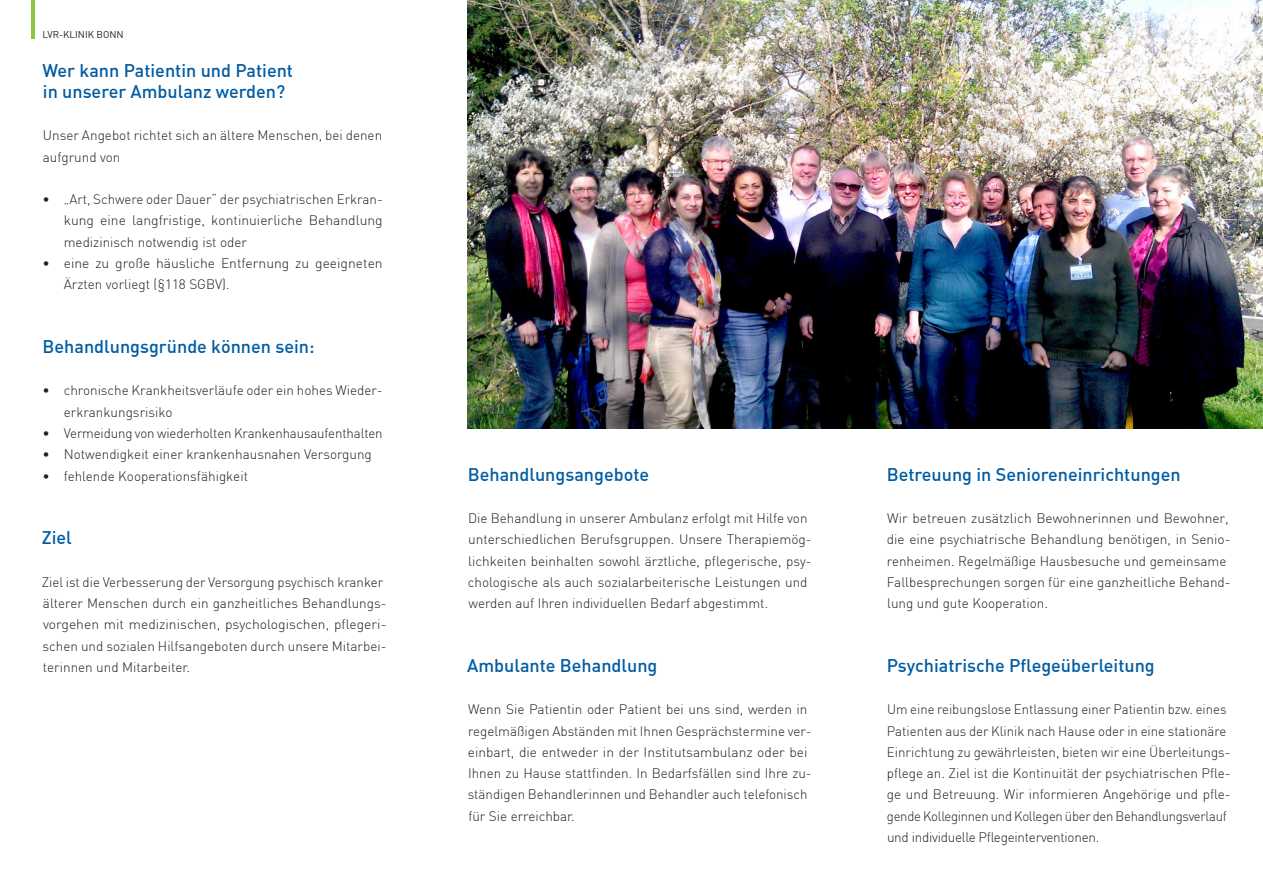
<style>
.page{position:relative;width:1263px;height:893px;background:#fff}
.page>*{position:absolute;margin:0;border:0;box-sizing:border-box;transform-origin:0 0}
.DIN_Mediam_blau_12_p{font:500 18px "DIN";color:#015ca3}
.Copy_Blocksatz{font:500 18px "DIN";color:#015ca3}
.Copy_Blocksatz-2{font:300 13.5px/21.3px "DIN";color:#231f20}
.Kol_Titel_Li{font:9.75px "DIN";color:#231f20}
</style>
<div class="page">
<img style="left:468px;top:0;width:795px;height:428px">
<hr style="left:31px;top:0;width:3px;height:38px;background:#8bc63e">
<p class="Kol_Titel_Li" style="left:43px;top:29px;width:83px">LVR-KLINIK BONN</p>
<p class="DIN_Mediam_blau_12_p" style="left:43px;top:59px;width:252px">Wer kann Patientin und Patient</p>
<p class="DIN_Mediam_blau_12_p" style="left:43px;top:80px;width:244px">in unserer Ambulanz werden?</p>
<p class="Copy_Blocksatz-2" style="left:43px;top:125px;width:341px">Unser Angebot richtet sich an ältere Menschen, bei denen aufgrund von</p>
<p class="Copy_Blocksatz-2" style="left:64px;top:188px;width:320px;text-align:justify;text-indent:-21px">• „Art, Schwere oder Dauer“ der psychiatrischen Erkran&shy;kung eine langfristige, kontinuierliche Behandlung medizinisch notwendig ist oder</p>
<p class="Copy_Blocksatz-2" style="left:64px;top:252px;width:320px;text-indent:-21px">• eine zu große häusliche Entfernung zu geeigneten<br>Ärzten vorliegt (§118 SGBV).</p>
<p class="DIN_Mediam_blau_12_p" style="left:43px;top:335px;width:273px">Behandlungsgründe können sein:</p>
<p class="Copy_Blocksatz-2" style="left:64px;top:380px;width:320px;text-indent:-21px">• chronische Krankheitsverläufe oder ein hohes Wieder&shy;erkrankungsrisiko</p>
<p class="Copy_Blocksatz-2" style="left:43px;top:422px;width:342px">• Vermeidung von wiederholten Krankenhausaufenthalten</p>
<p class="Copy_Blocksatz-2" style="left:43px;top:444px;width:331px">• Notwendigkeit einer krankenhausnahen Versorgung</p>
<p class="Copy_Blocksatz-2" style="left:43px;top:465px;width:207px">• fehlende Kooperationsfähigkeit</p>
<p class="DIN_Mediam_blau_12_p" style="left:42px;top:526px;width:31px">Ziel</p>
<p class="Copy_Blocksatz-2" style="left:42px;top:571px;width:346px">Ziel ist die Verbesserung der Versorgung psychisch kranker älterer Menschen durch ein ganzheitliches Behandlungs&shy;vorgehen mit medizinischen, psychologischen, pflegeri&shy;schen und sozialen Hilfsangeboten durch unsere Mitarbei&shy;terinnen und Mitarbeiter.</p>
<p class="Copy_Blocksatz" style="left:468px;top:462px;width:183px">Behandlungsangebote</p>
<p class="Copy_Blocksatz-2" style="left:468px;top:507px;width:345px">Die Behandlung in unserer Ambulanz erfolgt mit Hilfe von unterschiedlichen Berufsgruppen. Unsere Therapiemög&shy;lichkeiten beinhalten sowohl ärztliche, pflegerische, psy&shy;chologische als auch sozialarbeiterische Leistungen und werden auf Ihren individuellen Bedarf abgestimmt.</p>
<p class="DIN_Mediam_blau_12_p" style="left:467px;top:654px;width:192px">Ambulante Behandlung</p>
<p class="Copy_Blocksatz-2" style="left:468px;top:699px;width:345px">Wenn Sie Patientin oder Patient bei uns sind, werden in regelmäßigen Abständen mit Ihnen Gesprächstermine ver&shy;einbart, die entweder in der Institutsambulanz oder bei Ihnen zu Hause stattfinden. In Bedarfsfällen sind Ihre zu&shy;ständigen Behandlerinnen und Behandler auch telefonisch für Sie erreichbar.</p>
<p class="DIN_Mediam_blau_12_p" style="left:887px;top:462px;width:295px">Betreuung in Senioreneinrichtungen</p>
<p class="Copy_Blocksatz-2" style="left:887px;top:507px;width:345px">Wir betreuen zusätzlich Bewohnerinnen und Bewohner, die eine psychiatrische Behandlung benötigen, in Senio&shy;renheimen. Regelmäßige Hausbesuche und gemeinsame Fallbesprechungen sorgen für eine ganzheitliche Behand&shy;lung und gute Kooperation.</p>
<p class="DIN_Mediam_blau_12_p" style="left:887px;top:654px;width:270px">Psychiatrische Pflegeüberleitung</p>
<p class="Copy_Blocksatz-2" style="left:887px;top:699px;width:345px">Um eine reibungslose Entlassung einer Patientin bzw. eines Patienten aus der Klinik nach Hause oder in eine stationäre Einrichtung zu gewährleisten, bieten wir eine Überleitungs&shy;pflege an. Ziel ist die Kontinuität der psychiatrischen Pfle&shy;ge und Betreuung. Wir informieren Angehörige und pfle&shy;gende Kolleginnen und Kollegen über den Behandlungsverlauf und individuelle Pflegeinterventionen.</p>
</div>
